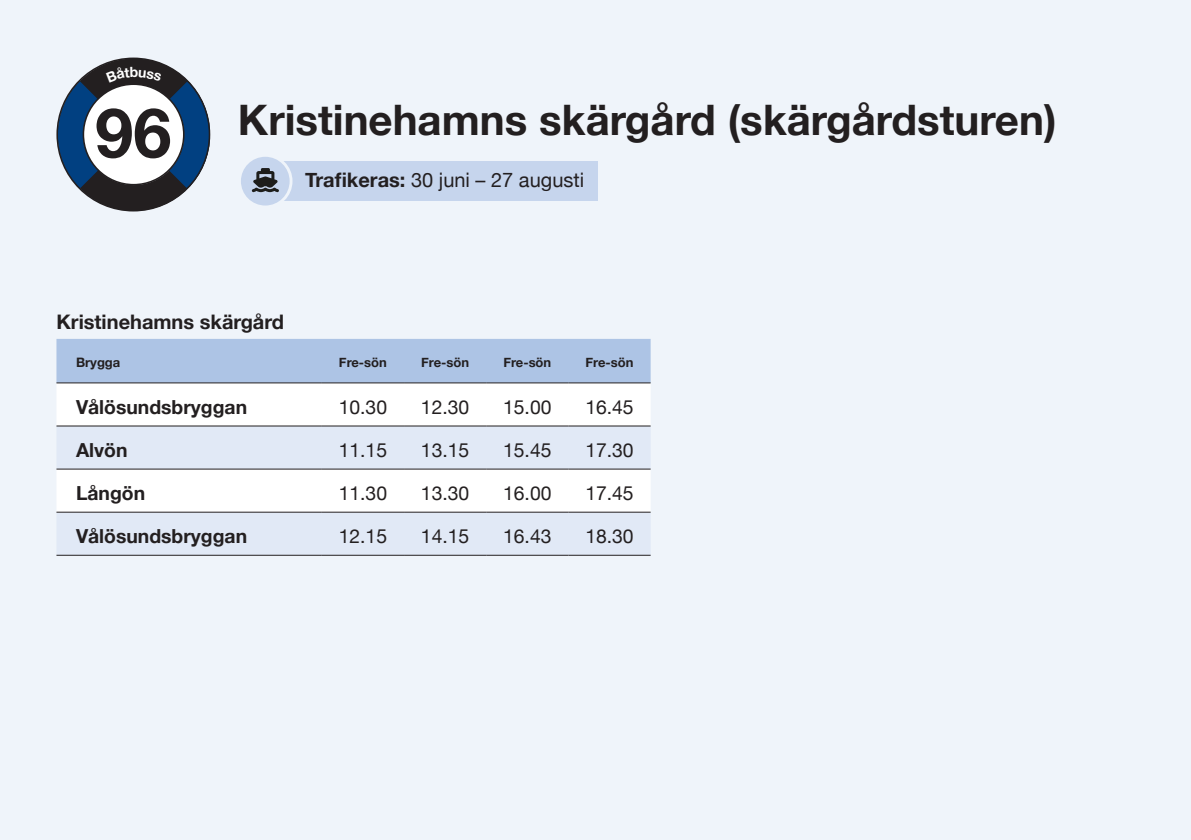
<style>
.page{position:relative;width:1191px;height:840px;background:#fff}
.page>*{position:absolute;margin:0;border:0;box-sizing:border-box;transform-origin:0 0}
.t1{font:700 68.8px "Helvetica Neue";color:#231f20}
.t2{font:700 42px "Helvetica Neue";color:#231f20}
.t3{font:20px "Helvetica Neue";color:#231f20}
.t4{font:700 20px "Helvetica Neue";color:#231f20}
.t5{font:19.4px "Helvetica Neue";color:#231f20}
.t6{font:700 19.4px "Helvetica Neue";color:#231f20}
.t7{font:700 13px "Helvetica Neue";color:#231f20}
.s1{font-weight:700}
</style>
<div class="page">
<div style="left:0;top:0;width:1191px;height:839px;background:#eff4fa"></div>
<svg style="left:56px;top:339px;width:594px;height:86px"></svg>
<div style="left:56px;top:426px;width:594px;height:128px;background:#e1e9f6"></div>
<div style="left:56px;top:469px;width:594px;height:42px;background:#fff"></div>
<hr style="left:56px;top:382px;width:266px;height:1px;background:#231f20">
<hr style="left:322px;top:382px;width:82px;height:1px;background:#231f20">
<hr style="left:404px;top:382px;width:82px;height:1px;background:#231f20">
<hr style="left:486px;top:382px;width:82px;height:1px;background:#231f20">
<hr style="left:568px;top:382px;width:82px;height:1px;background:#231f20">
<hr style="left:56px;top:425px;width:266px;height:1px;background:#231f20">
<hr style="left:322px;top:425px;width:82px;height:1px;background:#231f20">
<hr style="left:404px;top:425px;width:82px;height:1px;background:#231f20">
<hr style="left:486px;top:425px;width:82px;height:1px;background:#231f20">
<hr style="left:568px;top:425px;width:82px;height:1px;background:#231f20">
<hr style="left:56px;top:468px;width:266px;height:1px;background:#231f20">
<hr style="left:322px;top:468px;width:82px;height:1px;background:#231f20">
<hr style="left:404px;top:468px;width:82px;height:1px;background:#231f20">
<hr style="left:486px;top:468px;width:82px;height:1px;background:#231f20">
<hr style="left:568px;top:468px;width:82px;height:1px;background:#231f20">
<hr style="left:56px;top:511px;width:266px;height:1px;background:#231f20">
<hr style="left:322px;top:511px;width:82px;height:1px;background:#231f20">
<hr style="left:404px;top:511px;width:82px;height:1px;background:#231f20">
<hr style="left:486px;top:511px;width:82px;height:1px;background:#231f20">
<hr style="left:568px;top:511px;width:82px;height:1px;background:#231f20">
<hr style="left:56px;top:554px;width:266px;height:1px;background:#231f20">
<hr style="left:322px;top:554px;width:82px;height:1px;background:#231f20">
<hr style="left:404px;top:554px;width:82px;height:1px;background:#231f20">
<hr style="left:486px;top:554px;width:82px;height:1px;background:#231f20">
<hr style="left:568px;top:554px;width:82px;height:1px;background:#231f20">
<div style="left:58px;top:58px;width:152px;height:153px;border:26px solid #231f20;border-radius:50%"></div>
<div style="left:276px;top:161px;width:322px;height:40px;background:#c6d5ed"></div>
<div style="left:239px;top:155px;width:52px;height:52px;background:#c6d5ed;border-radius:50%"></div>
<div style="left:238px;top:154px;width:54px;height:54px;border:3px solid #eff4fa;border-radius:50%"></div>
<svg style="left:252px;top:168px;width:27px;height:24px"></svg>
<svg style="left:56px;top:67px;width:155px;height:130px"></svg>
<p class="t1" style="left:95px;top:79px;width:78px">96</p>
<p class="t2" style="left:238px;top:87px;width:820px">Kristinehamns skärgård (skärgårdsturen)</p>
<p class="t3" style="left:305px;top:166px;width:280px"><span class="s1">Trafikeras:</span> 30 juni – 27 augusti</p>
<p class="t4" style="left:56px;top:306px;width:229px">Kristinehamns skärgård</p>
<p class="t7" style="left:76px;top:352px;width:46px">Brygga</p>
<p class="t7" style="left:339px;top:352px;width:49px">Fre-sön</p>
<p class="t7" style="left:421px;top:352px;width:49px">Fre-sön</p>
<p class="t7" style="left:503px;top:352px;width:49px">Fre-sön</p>
<p class="t7" style="left:585px;top:352px;width:49px">Fre-sön</p>
<p class="t6" style="left:76px;top:391px;width:173px">Vålösundsbryggan</p>
<p class="t5" style="left:339px;top:392px;width:50px">10.30</p>
<p class="t5" style="left:421px;top:392px;width:50px">12.30</p>
<p class="t5" style="left:503px;top:392px;width:50px">15.00</p>
<p class="t5" style="left:585px;top:392px;width:50px">16.45</p>
<p class="t6" style="left:76px;top:434px;width:53px">Alvön</p>
<p class="t5" style="left:339px;top:435px;width:50px">11.15</p>
<p class="t5" style="left:421px;top:435px;width:50px">13.15</p>
<p class="t5" style="left:503px;top:435px;width:50px">15.45</p>
<p class="t5" style="left:585px;top:435px;width:50px">17.30</p>
<p class="t6" style="left:76px;top:477px;width:71px">Långön</p>
<p class="t5" style="left:339px;top:478px;width:50px">11.30</p>
<p class="t5" style="left:421px;top:478px;width:50px">13.30</p>
<p class="t5" style="left:503px;top:478px;width:50px">16.00</p>
<p class="t5" style="left:585px;top:478px;width:50px">17.45</p>
<p class="t6" style="left:76px;top:520px;width:173px">Vålösundsbryggan</p>
<p class="t5" style="left:339px;top:521px;width:50px">12.15</p>
<p class="t5" style="left:421px;top:521px;width:50px">14.15</p>
<p class="t5" style="left:503px;top:521px;width:50px">16.43</p>
<p class="t5" style="left:585px;top:521px;width:50px">18.30</p>
</div>
